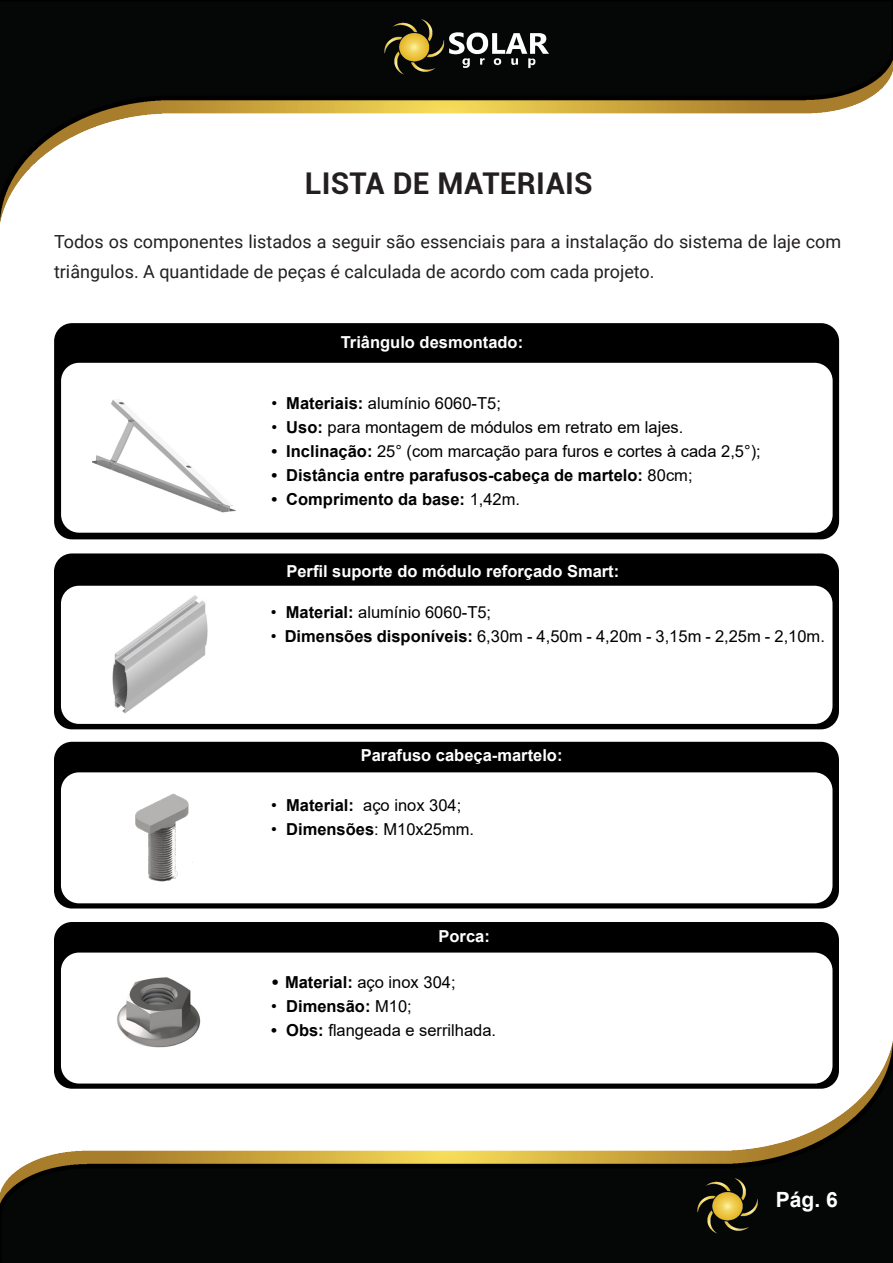
<style>
.page{position:relative;width:893px;height:1263px;background:#fff}
.page>*{position:absolute;margin:0;border:0;box-sizing:border-box;transform-origin:0 0}
.t1{font:700 30px "Roboto";letter-spacing:.01em;color:#231f20}
.t2{font:700 21px "Arial";color:#fff}
.t3{font:18px/30px "Roboto";color:#231f20}
.t4{font:16.5px "Arial";color:#000}
.t5{font:700 16.5px "Arial";color:#000}
.t6{font:700 16.5px "Arial";color:#fff}
.s1{font-weight:700}
.s2{font-weight:400}
.s3{font-weight:900}
</style>
<div class="page">
<img style="left:0;top:0;width:893px;height:1263px">
<img style="left:385px;top:19px;width:164px;height:55px">
<img style="left:697px;top:1178px;width:62px;height:55px">
<div style="left:54px;top:323px;width:785px;height:216px;background:#000;border-radius:18px"></div>
<div style="left:61px;top:363px;width:772px;height:170px;background:#fff;border-radius:18px"></div>
<img style="left:93px;top:400px;width:143px;height:113px">
<div style="left:54px;top:742px;width:785px;height:166px;background:#000;border-radius:18px"></div>
<div style="left:61px;top:772px;width:771px;height:131px;background:#fff;border-radius:18px"></div>
<img style="left:135px;top:793px;width:58px;height:89px">
<div style="left:54px;top:922px;width:785px;height:167px;background:#000;border-radius:18px"></div>
<div style="left:61px;top:952px;width:771px;height:131px;background:#fff;border-radius:18px"></div>
<img style="left:117px;top:977px;width:84px;height:71px">
<div style="left:54px;top:553px;width:785px;height:176px;background:#000;border-radius:18px"></div>
<div style="left:61px;top:586px;width:771px;height:138px;background:#fff;border-radius:18px"></div>
<img style="left:112px;top:595px;width:96px;height:119px">
<p class="t1" style="left:305px;top:162px;width:289px">LISTA DE MATERIAIS</p>
<p class="t3" style="left:54px;top:226px;width:789px">Todos os componentes listados a seguir são essenciais para a instalação do sistema de laje com triângulos. A quantidade de peças é calculada de acordo com cada projeto.</p>
<p class="t6" style="left:341px;top:330px;width:184px">Triângulo desmontado:</p>
<p class="t4" style="left:271px;top:392px;width:231px">• <span class="s1">Materiais:</span> alumínio 6060-T5;</p>
<p class="t4" style="left:271px;top:416px;width:414px">• <span class="s1">Uso:</span> para montagem de módulos em retrato em lajes.</p>
<p class="t4" style="left:271px;top:440px;width:491px"><span class="s1">• Inclinação:</span> 25° (com marcação para furos e cortes à cada 2,5°);</p>
<p class="t5" style="left:271px;top:463px;width:423px">• Distância entre parafusos-cabeça de martelo: <span class="s2">80cm;</span></p>
<p class="t5" style="left:271px;top:487px;width:250px">• Comprimento da base: <span class="s2">1,42m.</span></p>
<p class="t6" style="left:286px;top:559px;width:334px">Perfil suporte do módulo reforçado Smart:</p>
<p class="t4" style="left:271px;top:601px;width:222px">• <span class="s1">Material:</span> alumínio 6060-T5;</p>
<p class="t4" style="left:271px;top:625px;width:556px">• <span class="s1">Dimensões disponíveis:</span> 6,30m - 4,50m - 4,20m - 3,15m - 2,25m - 2,10m.</p>
<p class="t6" style="left:361px;top:744px;width:203px">Parafuso cabeça-martelo:</p>
<p class="t4" style="left:271px;top:794px;width:192px">• <span class="s1">Material:</span> aço inox 304;</p>
<p class="t4" style="left:271px;top:818px;width:204px">• <span class="s1">Dimensões</span>: M10x25mm.</p>
<p class="t6" style="left:439px;top:925px;width:53px">Porca:</p>
<p class="t4" style="left:271px;top:971px;width:186px"><span class="s3">•</span> <span class="s1">Material:</span> aço inox 304;</p>
<p class="t5" style="left:271px;top:995px;width:142px"><span class="s2">•</span> Dimensão: <span class="s2">M10;</span></p>
<p class="t4" style="left:271px;top:1019px;width:226px"><span class="s1">• Obs:</span> flangeada e serrilhada.</p>
<p class="t2" style="left:776px;top:1185px;width:63px">Pág. 6</p>
</div>
